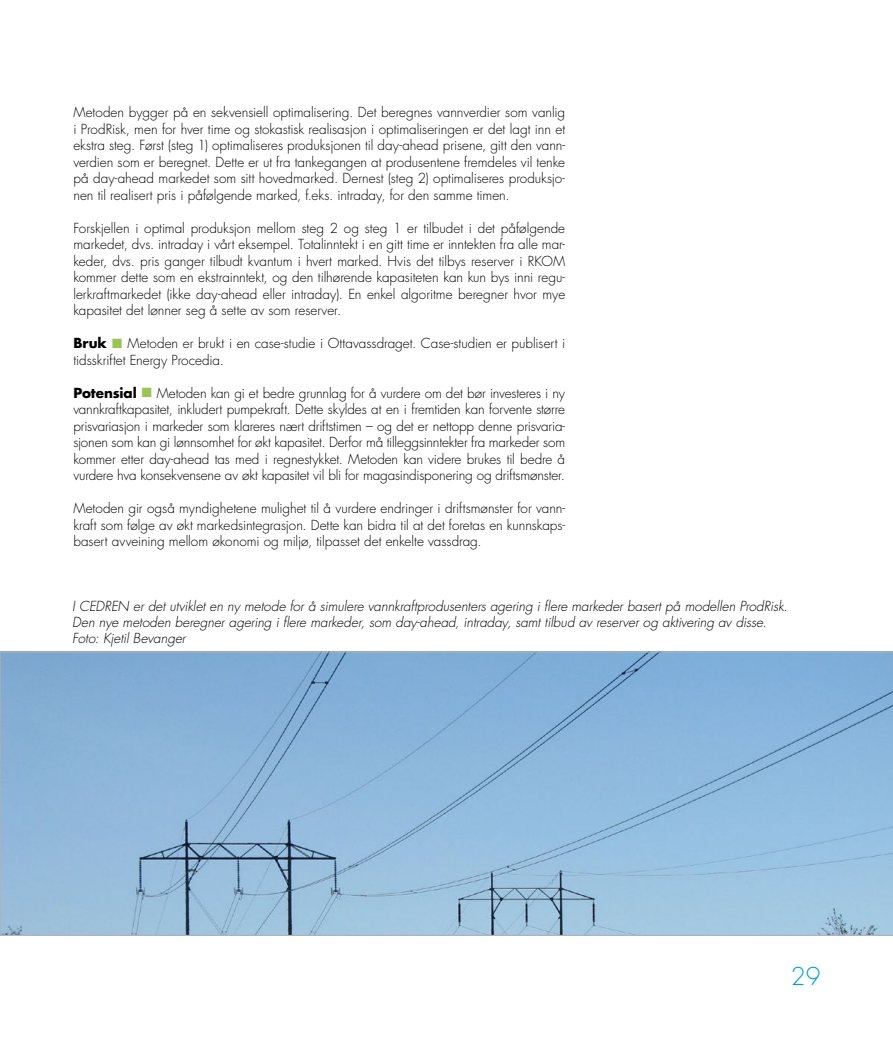
<style>
.page{position:relative;width:893px;height:1063px;background:#fff}
.page>*{position:absolute;margin:0;border:0;box-sizing:border-box;transform-origin:0 0}
.t1{font:300 24px "Futura Std";color:#00a2cf}
.brødtekst{font:300 13.5px/16.5px "Futura Std";color:#000;text-align:justify}
.figurtekst{font:italic 300 13.5px/16.2px "Futura Std";color:#000}
.brødtekst-2{font:700 13.5px "Futura Std";color:#000}
</style>
<div class="page">
<svg style="left:0;top:651px;width:893px;height:285px;background:#8eb6d9"></svg>
<p class="brødtekst" style="left:73px;top:105px;width:493px">Metoden bygger på en sekvensiell optimalisering. Det beregnes vannverdier som vanlig i ProdRisk, men for hver time og stokastisk realisasjon i optimaliseringen er det lagt inn et ekstra steg. Først (steg 1) optimaliseres produksjonen til day-ahead prisene, gitt den vann&shy;verdien som er beregnet. Dette er ut fra tankegangen at produsentene fremdeles vil tenke på day-ahead markedet som sitt hovedmarked. Dernest (steg 2) optimaliseres produksjo&shy;nen til realisert pris i påfølgende marked, f.eks. intraday, for den samme timen.</p>
<p class="brødtekst" style="left:73px;top:220px;width:493px">Forskjellen i optimal produksjon mellom steg 2 og steg 1 er tilbudet i det påfølgende markedet, dvs. intraday i vårt eksempel. Totalinntekt i en gitt time er inntekten fra alle mar&shy;keder, dvs. pris ganger tilbudt kvantum i hvert marked. Hvis det tilbys reserver i RKOM kommer dette som en ekstrainntekt, og den tilhørende kapasiteten kan kun bys inni regu&shy;lerkraftmarkedet (ikke day-ahead eller intraday). En enkel algoritme beregner hvor mye kapasitet det lønner seg å sette av som reserver.</p>
<p class="brødtekst-2" style="left:73px;top:334px;width:35px">Bruk</p>
<p class="brødtekst" style="left:73px;top:336px;width:493px;text-indent:54px">Metoden er brukt i en case-studie i Ottavassdraget. Case-studien er publisert i tidsskriftet Energy Procedia.</p>
<p class="brødtekst-2" style="left:73px;top:384px;width:65px">Potensial</p>
<p class="brødtekst" style="left:73px;top:385px;width:493px;text-indent:83px">Metoden kan gi et bedre grunnlag for å vurdere om det bør investeres i ny vannkraftkapasitet, inkludert pumpekraft. Dette skyldes at en i fremtiden kan forvente større prisvariasjon i markeder som klareres nært driftstimen – og det er nettopp denne prisvaria&shy;sjonen som kan gi lønnsomhet for økt kapasitet. Derfor må tilleggsinntekter fra markeder som kommer etter day-ahead tas med i regnestykket. Metoden kan videre brukes til bedre å vurdere hva konsekvensene av økt kapasitet vil bli for magasindisponering og driftsmønster.</p>
<p class="brødtekst" style="left:73px;top:501px;width:493px">Metoden gir også myndighetene mulighet til å vurdere endringer i driftsmønster for vann&shy;kraft som følge av økt markedsintegrasjon. Dette kan bidra til at det foretas en kunnskaps&shy;basert avveining mellom økonomi og miljø, tilpasset det enkelte vassdrag.</p>
<p class="figurtekst" style="left:72px;top:598px;width:717px">I CEDREN er det utviklet en ny metode for å simulere vannkraftprodusenters agering i flere markeder basert på modellen ProdRisk.<br>Den nye metoden beregner agering i flere markeder, som day-ahead, intraday, samt tilbud av reserver og aktivering av disse.<br>Foto: Kjetil Bevanger</p>
<h1 class="t1" style="left:791px;top:962px;width:31px">29</h1>
</div>
